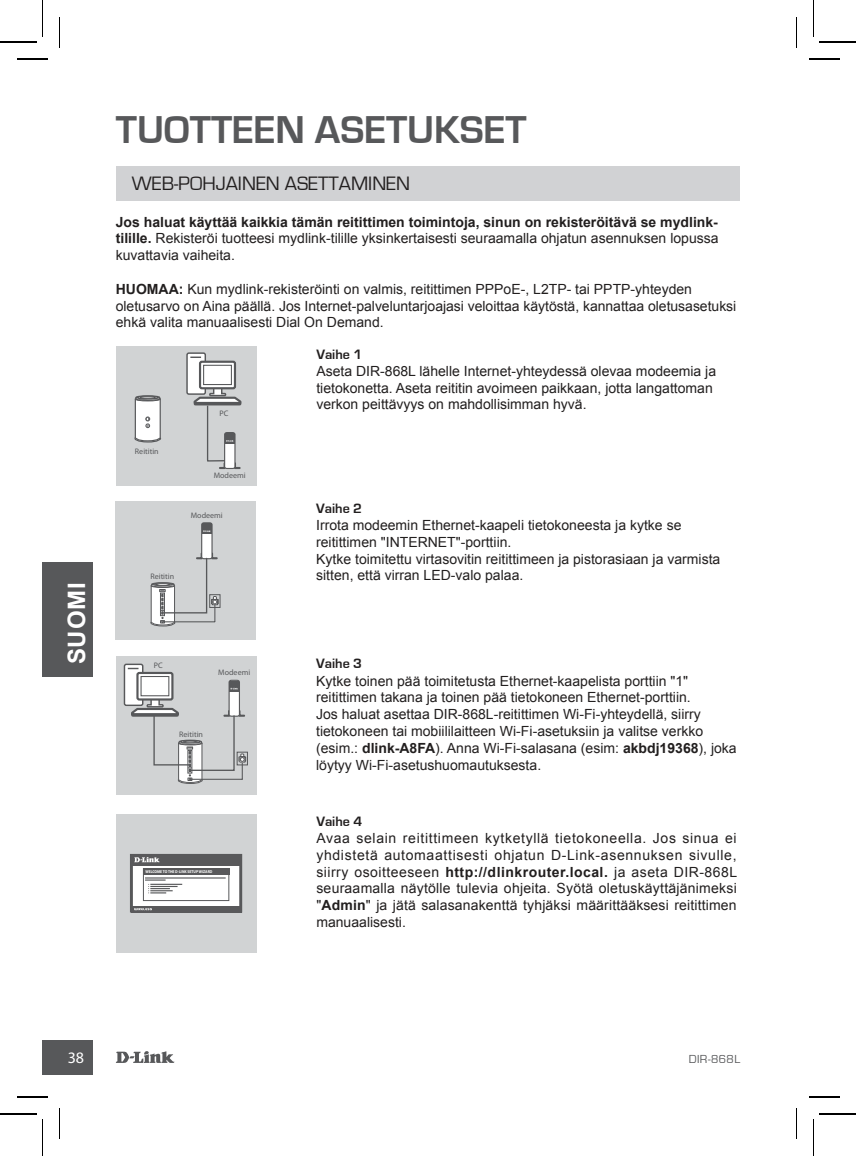
<style>
.page{position:relative;width:856px;height:1156px;background:#fff}
.page>*{position:absolute;margin:0;border:0;box-sizing:border-box;transform-origin:0 0}
.t1{font:700 40px "Eurostile";color:#57585a}
.t2{font:700 24px "Arial";letter-spacing:.04em;color:#fff}
.t3{font:20px "Eurostile";color:#221f1f}
.t4{font:16px "Myriad Pro";color:#fff}
.t5{font:14px/16.8px "Arial";color:#221f1f}
.t6{font:700 14px "Eurostile";color:#221f1f}
.t7{font:12px "Eurostile";letter-spacing:.03em;color:#57585a}
.t8{font:8px "Myriad Pro";color:#57585a}
.t9{font:700 4px "Myriad Pro";color:#fff;scale:.9 1}
.s1{font-weight:700}
</style>
<div class="page">
<svg style="left:116px;top:1051px;width:58px;height:12px"></svg>
<div style="left:42px;top:1040px;width:51px;height:34px;background:#57585a"></div>
<div style="left:42px;top:562px;width:51px;height:115px;background:#57585a"></div>
<div style="left:116px;top:166px;width:623px;height:34px;background:#d1d2d4"></div>
<hr style="left:116px;top:485px;width:140px;height:1px;background:#d1d3d4">
<div style="left:116px;top:347px;width:140px;height:138px;background:#d1d3d4"></div>
<hr style="left:207px;top:402px;width:1px;height:58px;background:#57585a">
<svg style="left:186px;top:352px;width:56px;height:54px"></svg>
<svg style="left:207px;top:432px;width:33px;height:37px"></svg>
<div style="left:135px;top:395px;width:25px;height:4px;border:1px solid #57585a;border-radius:50%"></div>
<svg style="left:134px;top:396px;width:27px;height:47px"></svg>
<hr style="left:115px;top:639px;width:141px;height:1px;background:#d1d3d4">
<div style="left:115px;top:501px;width:141px;height:138px;background:#d1d3d4"></div>
<svg style="left:150px;top:522px;width:68px;height:105px"></svg>
<div style="left:209px;top:594px;width:11px;height:14px;border:1px solid #57585a"></div>
<div style="left:116px;top:656px;width:140px;height:139px;background:#d1d3d4"></div>
<svg style="left:123px;top:663px;width:123px;height:121px"></svg>
<div style="left:237px;top:751px;width:11px;height:14px;border:1px solid #57585a"></div>
<hr style="left:116px;top:952px;width:140px;height:1px;background:#d1d3d4">
<div style="left:116px;top:814px;width:140px;height:138px;background:#d1d3d4"></div>
<div style="left:131px;top:855px;width:109px;height:56px;background:#fff"></div>
<div style="left:130px;top:854px;width:112px;height:58px;border:3px solid #57585a"></div>
<div style="left:143px;top:868px;width:86px;height:33px;border:1px solid #57585a"></div>
<div style="left:143px;top:868px;width:86px;height:7px;background:#59595b"></div>
<div style="left:131px;top:905px;width:110px;height:7px;background:#59595b"></div>
<div style="left:131px;top:854px;width:110px;height:11px;background:#59595b"></div>
<svg style="left:134px;top:908px;width:18px;height:2px"></svg>
<svg style="left:134px;top:857px;width:26px;height:5px"></svg>
<hr style="left:145px;top:877px;width:80px;height:1px;background:#57585a">
<hr style="left:150px;top:883px;width:32px;height:2px;background:#57585a">
<svg style="left:145px;top:879px;width:32px;height:14px"></svg>
<hr style="left:17px;top:59px;width:30px;height:1px;background:#000">
<hr style="left:808px;top:59px;width:30px;height:1px;background:#000">
<hr style="left:17px;top:1097px;width:30px;height:1px;background:#000">
<hr style="left:17px;top:1096px;width:30px;height:1px;background:#000">
<hr style="left:808px;top:1097px;width:30px;height:1px;background:#000">
<hr style="left:808px;top:1096px;width:30px;height:1px;background:#000">
<hr style="left:59px;top:17px;width:1px;height:30px;background:#000">
<hr style="left:59px;top:1108px;width:1px;height:30px;background:#000">
<hr style="left:796px;top:17px;width:1px;height:30px;background:#000">
<hr style="left:796px;top:1108px;width:1px;height:30px;background:#000">
<hr style="left:0;top:42px;width:36px;height:1px;background:#000">
<hr style="left:819px;top:42px;width:36px;height:1px;background:#000">
<hr style="left:0;top:1114px;width:36px;height:1px;background:#000">
<hr style="left:0;top:1113px;width:36px;height:1px;background:#000">
<hr style="left:819px;top:1114px;width:36px;height:1px;background:#000">
<hr style="left:819px;top:1113px;width:36px;height:1px;background:#000">
<hr style="left:42px;top:0;width:1px;height:36px;background:#000">
<hr style="left:42px;top:1119px;width:1px;height:36px;background:#000">
<hr style="left:813px;top:0;width:1px;height:36px;background:#000">
<hr style="left:813px;top:1119px;width:1px;height:36px;background:#000">
<h1 class="t1" style="left:116px;top:108px;width:412px">TUOTTEEN ASETUKSET</h1>
<h3 class="t3" style="left:132px;top:172px;width:280px">WEB-POHJAINEN ASETTAMINEN</h3>
<p class="t5" style="left:116px;top:213px;width:604px;text-align:justify"><span class="s1">jos haluat käyttää kaikkia tämän reitittimen toimintoja, sinun on rekisteröitävä se mydlink&shy;tilille.</span> Rekisteröi tuotteesi mydlink-tilille yksinkertaisesti seuraamalla ohjatun asennuksen lopussa kuvattavia vaiheita.</p>
<p class="t5" style="left:116px;top:281px;width:621px"><span class="s1">HUOMAA:</span> Kun mydlink-rekisteröinti on valmis, reitittimen PPPoE-, L2TP- tai PPTP-yhteyden oletusarvo on Aina päällä. Jos Internet-palveluntarjoajasi veloittaa käytöstä, kannattaa oletusasetuksi ehkä valita manuaalisesti Dial On Demand.</p>
<h2 class="t2" style="left:67px;top:664px;width:84px;rotate:-90deg">SUOMI</h2>
<p class="t8" style="left:135px;top:447px;width:25px">Reititin</p>
<p class="t8" style="left:219px;top:409px;width:10px">PC</p>
<p class="t8" style="left:214px;top:471px;width:33px">Modeemi</p>
<p class="t8" style="left:191px;top:511px;width:33px">Modeemi</p>
<p class="t8" style="left:150px;top:572px;width:25px">Reititin</p>
<p class="t8" style="left:154px;top:661px;width:10px">PC</p>
<p class="t8" style="left:218px;top:669px;width:33px">Modeemi</p>
<p class="t8" style="left:179px;top:730px;width:25px">Reititin</p>
<p class="t9" style="left:145px;top:870px;width:76px">WELCOME TO THE D-LINK SETUP WIZARD</p>
<p class="t6" style="left:316px;top:346px;width:47px">Vaihe 1</p>
<p class="t5" style="left:316px;top:362px;width:401px">Aseta DIR-868L lähelle Internet-yhteydessä olevaa modeemia ja tietokonetta. Aseta reititin avoimeen paikkaan, jotta langattoman verkon peittävyys on mahdollisimman hyvä.</p>
<p class="t6" style="left:316px;top:500px;width:47px">Vaihe 2</p>
<p class="t5" style="left:316px;top:517px;width:405px">Irrota modeemin Ethernet-kaapeli tietokoneesta ja kytke se reitittimen "INTERNET"-porttiin.<br>Kytke toimitettu virtasovitin reitittimeen ja pistorasiaan ja varmista sitten, että virran LED-valo palaa.</p>
<p class="t6" style="left:316px;top:656px;width:47px">Vaihe 3</p>
<p class="t5" style="left:316px;top:672px;width:422px">Kytke toinen pää toimitetusta Ethernet-kaapelista porttiin "1" reitittimen takana ja toinen pää tietokoneen Ethernet-porttiin.<br>Jos haluat asettaa DIR-868L-reitittimen Wi-Fi-yhteydellä, siirry tietokoneen tai mobiililaitteen Wi-Fi-asetuksiin ja valitse verkko (esim.: <span class="s1">dlink-A8FA</span>). Anna Wi-Fi-salasana (esim: <span class="s1">akbdj19368</span>), joka löytyy Wi-Fi-asetushuomautuksesta.</p>
<p class="t6" style="left:316px;top:813px;width:47px">Vaihe 4</p>
<p class="t5" style="left:316px;top:829px;width:422px;text-align:justify">Avaa selain reitittimeen kytketyllä tietokoneella. Jos sinua ei yhdistetä automaattisesti ohjatun D-Link-asennuksen sivulle, siirry osoitteeseen <span class="s1">http://dlinkrouter.local.</span> ja aseta DIR-868L seuraamalla näytölle tulevia ohjeita. Syötä oletuskäyttäjänimeksi "<span class="s1">Admin</span>" ja jätä salasanakenttä tyhjäksi määrittääksesi reitittimen manuaalisesti.</p>
<p class="t4" style="left:68px;top:1049px;width:18px">38</p>
<p class="t7" style="left:688px;top:1052px;width:53px">DIR-868L</p>
</div>
